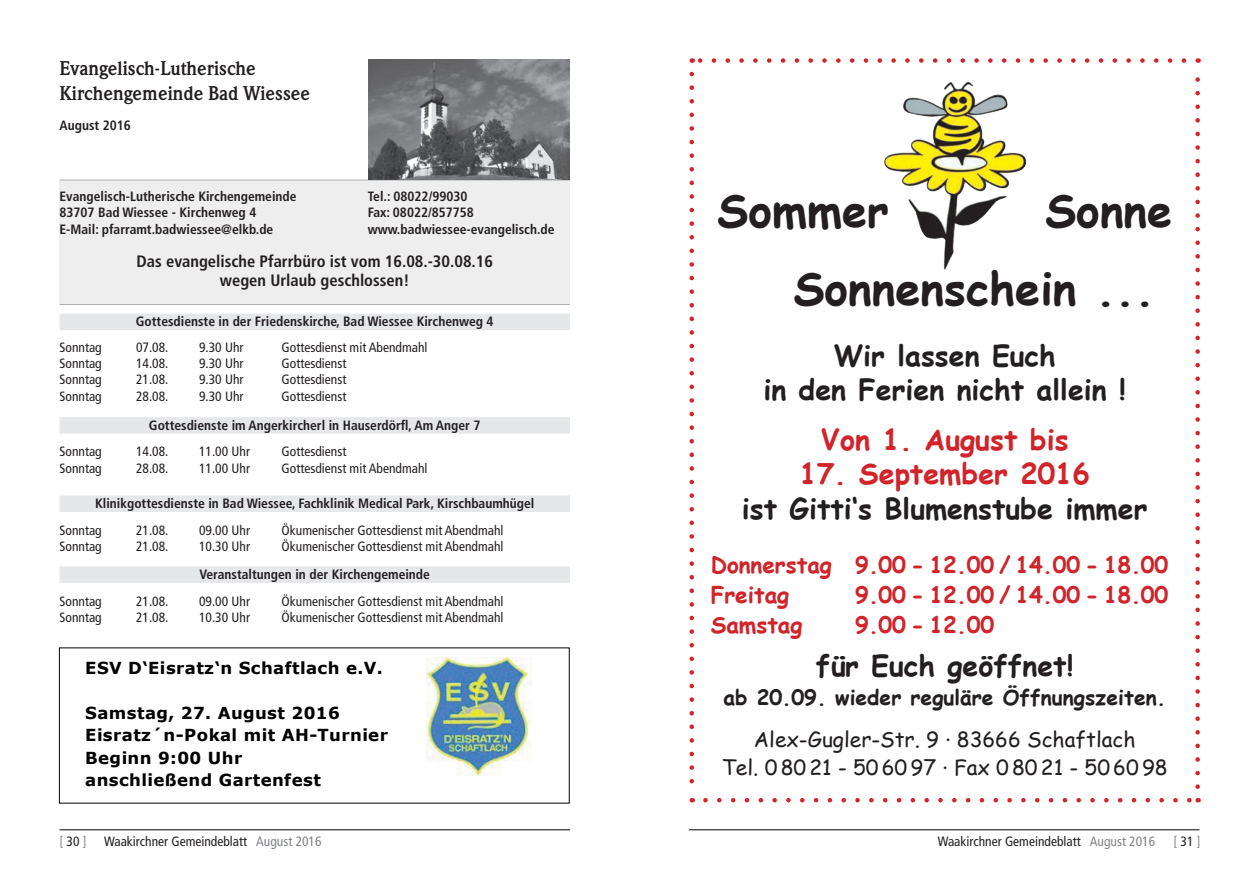
<style>
.page{position:relative;width:1259px;height:893px;background:#fff}
.page>*{position:absolute;margin:0;border:0;box-sizing:border-box;transform-origin:0 0}
.t1{font:700 45px/78px "Comic Sans MS";color:#231f20}
.t2{font:700 28.5px/34.5px "Comic Sans MS";color:#231f20;text-align:center}
.t3{font:700 28.5px "Comic Sans MS";color:#d1232a}
.t4{font:700 22.5px/30px "Comic Sans MS";color:#d1232a}
.t5{font:21px/28.5px "Comic Sans MS";color:#231f20;text-align:center}
.t6{font:700 21px "Comic Sans MS";color:#231f20}
.t7{font:700 19.5px/25.5px "Weidemann";color:#231f20;scale:.95 1}
.t8{font:700 16.5px/22.5px "Verdana";letter-spacing:.025em;color:#000}
.t9{font:700 condensed 16.5px/19.8px "Frutiger";color:#231f20;text-align:center}
.t10{font:condensed 13.5px "Frutiger";color:#231f20}
.t11{font:700 condensed 13.5px "Frutiger";color:#231f20}
.t12{font:condensed 13.5px "Frutiger";color:#808285}
.s1{color:#231f20}
.s2{color:#808285}
</style>
<div class="page">
<hr style="left:60px;top:829px;width:510px;height:1px;background:#231f20">
<hr style="left:689px;top:829px;width:510px;height:1px;background:#231f20">
<div style="left:60px;top:180px;width:510px;height:124px;background:#eeeeef"></div>
<hr style="left:60px;top:180px;width:510px;height:1px;background:#8c8e91">
<hr style="left:60px;top:304px;width:510px;height:1px;background:#939598">
<img style="left:368px;top:60px;width:202px;height:120px">
<div style="left:60px;top:314px;width:510px;height:16px;background:#e6e7e9"></div>
<div style="left:60px;top:417px;width:510px;height:17px;background:#e6e7e9"></div>
<div style="left:60px;top:495px;width:510px;height:17px;background:#e6e7e9"></div>
<div style="left:60px;top:566px;width:510px;height:17px;background:#e6e7e9"></div>
<img style="left:884px;top:82px;width:79px;height:178px">
<svg style="left:705px;top:798px;width:485px;height:4px"></svg>
<svg style="left:689px;top:74px;width:5px;height:728px"></svg>
<svg style="left:1195px;top:58px;width:5px;height:729px"></svg>
<svg style="left:692px;top:58px;width:492px;height:5px"></svg>
<svg style="left:58px;top:647px;width:512px;height:157px"></svg>
<img style="left:427px;top:657px;width:112px;height:119px">
<h3 class="t7" style="left:60px;top:55px;width:265px">Evangelisch-Lutherische<br>Kirchengemeinde Bad Wiessee</h3>
<p class="t11" style="left:60px;top:117px;width:73px">August 2016</p>
<p class="t11" style="left:60px;top:188px;width:238px">Evangelisch-Lutherische Kirchengemeinde</p>
<p class="t11" style="left:368px;top:188px;width:101px">Tel.: 08022/99030</p>
<p class="t11" style="left:60px;top:205px;width:198px">83707 Bad Wiessee - Kirchenweg 4</p>
<p class="t11" style="left:368px;top:205px;width:108px">Fax: 08022/857758</p>
<p class="t11" style="left:60px;top:221px;width:215px">E-Mail: pfarramt.badwiessee@elkb.de</p>
<p class="t11" style="left:368px;top:221px;width:188px">www.badwiessee-evangelisch.de</p>
<p class="t9" style="left:136px;top:251px;width:358px">Das evangelische Pfarrbüro ist vom 16.08.-30.08.16 wegen Urlaub geschlossen!</p>
<p class="t11" style="left:136px;top:314px;width:359px">Gottesdienste in der Friedenskirche, Bad Wiessee Kirchenweg 4</p>
<p class="t10" style="left:60px;top:339px;width:44px">Sonntag</p>
<p class="t10" style="left:136px;top:339px;width:34px">07.08.</p>
<p class="t10" style="left:199px;top:339px;width:46px">9.30 Uhr</p>
<p class="t10" style="left:282px;top:339px;width:147px">Gottesdienst mit Abendmahl</p>
<p class="t10" style="left:60px;top:355px;width:44px">Sonntag</p>
<p class="t10" style="left:136px;top:355px;width:34px">14.08.</p>
<p class="t10" style="left:199px;top:355px;width:46px">9.30 Uhr</p>
<p class="t10" style="left:282px;top:355px;width:66px">Gottesdienst</p>
<p class="t10" style="left:60px;top:372px;width:44px">Sonntag</p>
<p class="t10" style="left:136px;top:372px;width:34px">21.08.</p>
<p class="t10" style="left:199px;top:372px;width:46px">9.30 Uhr</p>
<p class="t10" style="left:282px;top:372px;width:66px">Gottesdienst</p>
<p class="t10" style="left:60px;top:388px;width:44px">Sonntag</p>
<p class="t10" style="left:136px;top:388px;width:34px">28.08.</p>
<p class="t10" style="left:199px;top:388px;width:46px">9.30 Uhr</p>
<p class="t10" style="left:282px;top:388px;width:66px">Gottesdienst</p>
<p class="t11" style="left:149px;top:417px;width:333px">Gottesdienste im Angerkircherl in Hauserdörfl, Am Anger 7</p>
<p class="t10" style="left:60px;top:444px;width:44px">Sonntag</p>
<p class="t10" style="left:136px;top:444px;width:34px">14.08.</p>
<p class="t10" style="left:199px;top:444px;width:52px">11.00 Uhr</p>
<p class="t10" style="left:282px;top:444px;width:66px">Gottesdienst</p>
<p class="t10" style="left:60px;top:460px;width:44px">Sonntag</p>
<p class="t10" style="left:136px;top:460px;width:34px">28.08.</p>
<p class="t10" style="left:199px;top:460px;width:52px">11.00 Uhr</p>
<p class="t10" style="left:282px;top:460px;width:147px">Gottesdienst mit Abendmahl</p>
<p class="t11" style="left:95px;top:496px;width:441px">Klinikgottesdienste in Bad Wiessee, Fachklinik Medical Park, Kirschbaumhügel</p>
<p class="t10" style="left:60px;top:522px;width:44px">Sonntag</p>
<p class="t10" style="left:136px;top:522px;width:34px">21.08.</p>
<p class="t10" style="left:199px;top:522px;width:52px">09.00 Uhr</p>
<p class="t10" style="left:282px;top:522px;width:223px">Ökumenischer Gottesdienst mit Abendmahl</p>
<p class="t10" style="left:60px;top:539px;width:44px">Sonntag</p>
<p class="t10" style="left:136px;top:539px;width:34px">21.08.</p>
<p class="t10" style="left:199px;top:539px;width:52px">10.30 Uhr</p>
<p class="t10" style="left:282px;top:539px;width:223px">Ökumenischer Gottesdienst mit Abendmahl</p>
<p class="t11" style="left:199px;top:566px;width:232px">Veranstaltungen in der Kirchengemeinde</p>
<p class="t10" style="left:60px;top:593px;width:44px">Sonntag</p>
<p class="t10" style="left:136px;top:593px;width:34px">21.08.</p>
<p class="t10" style="left:199px;top:593px;width:52px">09.00 Uhr</p>
<p class="t10" style="left:282px;top:593px;width:223px">Ökumenischer Gottesdienst mit Abendmahl</p>
<p class="t10" style="left:60px;top:609px;width:44px">Sonntag</p>
<p class="t10" style="left:136px;top:609px;width:34px">21.08.</p>
<p class="t10" style="left:199px;top:609px;width:52px">10.30 Uhr</p>
<p class="t10" style="left:282px;top:609px;width:223px">Ökumenischer Gottesdienst mit Abendmahl</p>
<p class="t8" style="left:85px;top:657px;width:299px">ESV D‘Eisratz‘n Schaftlach e.V.</p>
<p class="t8" style="left:85px;top:702px;width:304px">Samstag, 27. August 2016<br>Eisratz´n-Pokal mit AH-Turnier<br>Beginn 9:00 Uhr<br>anschließend Gartenfest</p>
<h1 class="t1" style="left:717px;top:170px;width:173px">Sommer</h1>
<h1 class="t1" style="left:793px;top:170px;width:380px;text-indent:252px">Sonne<br>Sonnenschein ...</h1>
<h2 class="t2" style="left:763px;top:337px;width:364px">Wir lassen Euch<br>in den Ferien nicht allein !</h2>
<h2 class="t3" style="left:821px;top:418px;width:249px">Von 1. August bis</h2>
<h2 class="t3" style="left:799px;top:453px;width:292px">17. September 2016</h2>
<h2 class="t2" style="left:742px;top:490px;width:407px">ist Gitti‘s Blumenstube immer</h2>
<h3 class="t4" style="left:711px;top:548px;width:459px">Donnerstag 9.00 - 12.00 / 14.00 - 18.00<br>Freitag</h3>
<h3 class="t4" style="left:855px;top:578px;width:315px">9.00 - 12.00 / 14.00 - 18.00</h3>
<h3 class="t4" style="left:711px;top:608px;width:93px">Samstag</h3>
<h3 class="t4" style="left:855px;top:608px;width:141px">9.00 - 12.00</h3>
<h2 class="t2" style="left:816px;top:647px;width:259px">für Euch geöffnet!</h2>
<h3 class="t6" style="left:723px;top:681px;width:444px">ab 20.09. wieder reguläre Öffnungszeiten.</h3>
<h3 class="t5" style="left:721px;top:724px;width:447px">Alex-Gugler-Str. 9 · 83666 Schaftlach<br>Tel. 08021 - 506097 · Fax 08021 - 506098</h3>
<p class="t12" style="left:60px;top:833px;width:29px">[<span class="s1">30</span>]</p>
<p class="t10" style="left:104px;top:833px;width:219px">Waakirchner Gemeindeblatt <span class="s2">August 2016</span></p>
<p class="t10" style="left:938px;top:833px;width:219px">Waakirchner Gemeindeblatt <span class="s2">August 2016</span></p>
<p class="t12" style="left:1173px;top:833px;width:29px">[<span class="s1">31</span>]</p>
</div>
